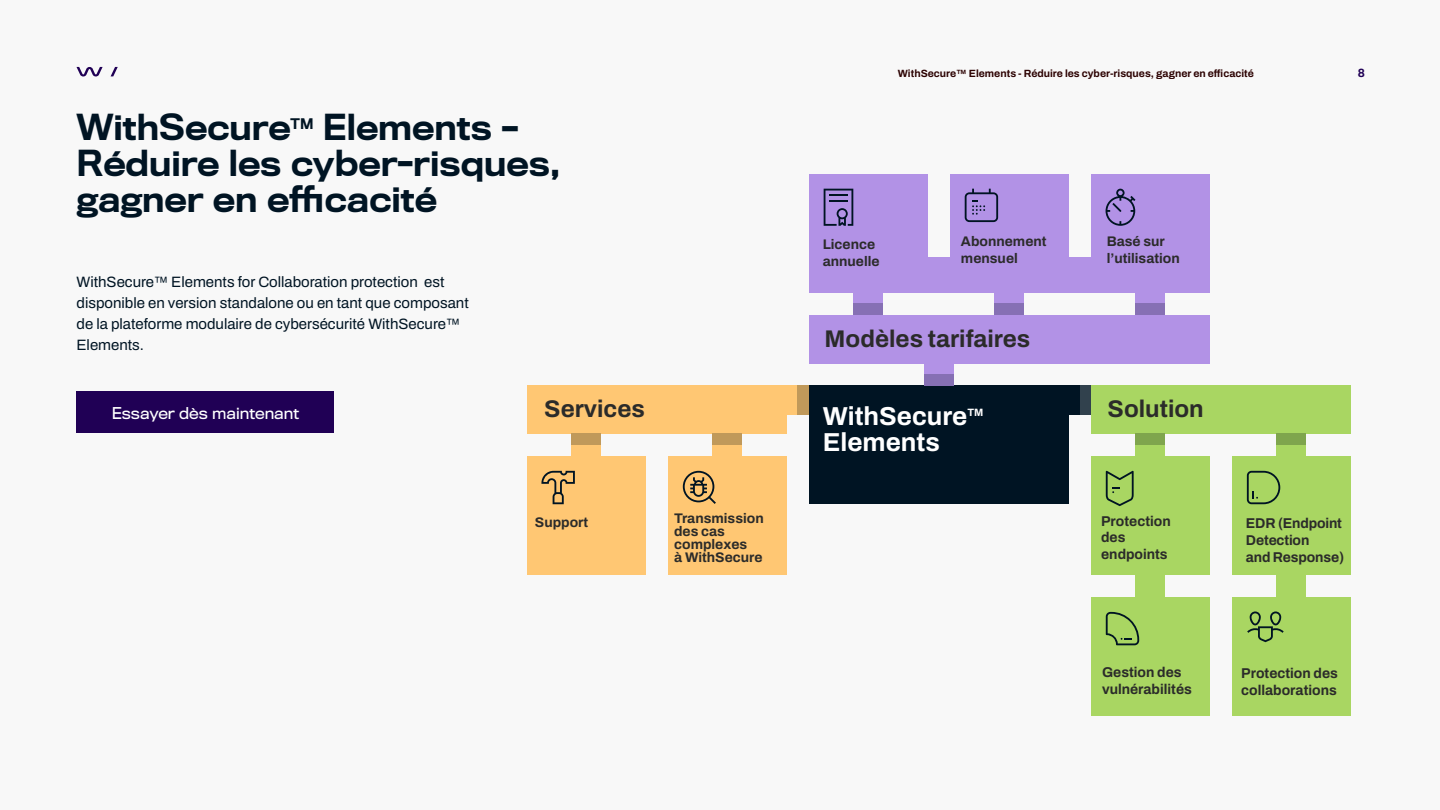
<style>
.page{position:relative;width:1440px;height:810px;background:#f8f8f8}
.page>*{position:absolute;margin:0;border:0;box-sizing:border-box;transform-origin:0 0}
.t1{font:500 33px/36.3px "Titling Gothic FB";color:#001423}
.t2{font:700 26.03px "Archivo";color:#fff}
.t3{font:700 24.15px "Archivo";color:#2b2b2a}
.t4{font:15px/21px "Archivo";color:#001423}
.t5{font:15px "Titling Gothic FB";color:#fff}
.t6{font:700 14.17px/16.7px "Archivo";color:#2b2b2a}
.t7{font:700 13.95px/13px "Archivo";color:#2b2b2a}
.t8{font:500 13.5px "Titling Gothic FB";color:#001423}
.t9{font:700 12px "Archivo";color:#200055}
.t10{font:700 10.57px "Archivo";color:#fff}
.t11{font:700 10.5px "Archivo";color:#2d0303}
</style>
<div class="page">
<div style="left:76px;top:392px;width:258px;height:42px;background:#200055"></div>
<div style="left:527px;top:385px;width:260px;height:49px;background:#ffc773"></div>
<div style="left:809px;top:385px;width:260px;height:119px;background:#001423"></div>
<div style="left:809px;top:174px;width:119px;height:119px;background:#b292e6"></div>
<div style="left:950px;top:174px;width:119px;height:119px;background:#b292e6"></div>
<div style="left:1091px;top:174px;width:119px;height:119px;background:#b292e6"></div>
<div style="left:809px;top:315px;width:401px;height:48px;background:#b292e6"></div>
<div style="left:1091px;top:385px;width:260px;height:49px;background:#a9d662"></div>
<div style="left:527px;top:456px;width:118px;height:119px;background:#ffc773"></div>
<div style="left:668px;top:456px;width:119px;height:119px;background:#ffc773"></div>
<div style="left:1069px;top:385px;width:11px;height:30px;background:#001423"></div>
<div style="left:1080px;top:385px;width:11px;height:30px;background:#31414d"></div>
<div style="left:571px;top:434px;width:30px;height:22px;background:#ffc773"></div>
<div style="left:571px;top:434px;width:30px;height:11px;background:#c0995a"></div>
<div style="left:712px;top:434px;width:30px;height:22px;background:#ffc773"></div>
<div style="left:712px;top:434px;width:30px;height:11px;background:#c0995a"></div>
<div style="left:787px;top:385px;width:22px;height:30px;background:#ffc773"></div>
<div style="left:798px;top:385px;width:11px;height:30px;background:#c0995a"></div>
<div style="left:1135px;top:434px;width:30px;height:24px;background:#a9d662"></div>
<div style="left:1277px;top:434px;width:29px;height:24px;background:#a9d662"></div>
<div style="left:1277px;top:575px;width:29px;height:24px;background:#a9d662"></div>
<div style="left:1135px;top:575px;width:30px;height:24px;background:#a9d662"></div>
<div style="left:1136px;top:434px;width:29px;height:11px;background:#7fa54d"></div>
<div style="left:1277px;top:434px;width:29px;height:11px;background:#7fa54d"></div>
<div style="left:853px;top:293px;width:30px;height:22px;background:#b292e6"></div>
<div style="left:853px;top:304px;width:30px;height:11px;background:#8670b4"></div>
<div style="left:994px;top:293px;width:30px;height:22px;background:#b292e6"></div>
<div style="left:994px;top:304px;width:30px;height:11px;background:#8670b4"></div>
<div style="left:924px;top:363px;width:30px;height:22px;background:#b292e6"></div>
<div style="left:924px;top:374px;width:30px;height:11px;background:#8670b4"></div>
<div style="left:1136px;top:293px;width:29px;height:22px;background:#b292e6"></div>
<svg style="left:541px;top:471px;width:34px;height:33px"></svg>
<svg style="left:683px;top:471px;width:33px;height:33px"></svg>
<div style="left:1091px;top:456px;width:119px;height:119px;background:#a9d662"></div>
<div style="left:1232px;top:456px;width:119px;height:119px;background:#a9d662"></div>
<div style="left:1232px;top:597px;width:119px;height:119px;background:#a9d662"></div>
<div style="left:1091px;top:597px;width:119px;height:119px;background:#a9d662"></div>
<svg style="left:1106px;top:189px;width:29px;height:37px"></svg>
<svg style="left:965px;top:189px;width:33px;height:33px"></svg>
<svg style="left:824px;top:189px;width:29px;height:37px"></svg>
<svg style="left:1106px;top:471px;width:28px;height:35px"></svg>
<svg style="left:1247px;top:471px;width:33px;height:33px"></svg>
<svg style="left:1106px;top:612px;width:33px;height:33px"></svg>
<div style="left:1136px;top:304px;width:29px;height:11px;background:#8670b4"></div>
<svg style="left:1247px;top:611px;width:37px;height:31px"></svg>
<div style="left:878px;top:258px;width:269px;height:35px;background:#b292e6"></div>
<svg style="left:76px;top:67px;width:27px;height:9px"></svg>
<svg style="left:111px;top:67px;width:7px;height:9px"></svg>
<h1 class="t1" style="left:76px;top:108px;width:216px">WithSecure</h1>
<p class="t8" style="left:291px;top:115px;width:24px">tm</p>
<h1 class="t1" style="left:76px;top:108px;width:486px;text-indent:246px">Elements –<br>Réduire les cyber-risques, gagner en efficacité</h1>
<p class="t4" style="left:76px;top:271px;width:394px">WithSecure™ Elements for Collaboration protection est disponible en version standalone ou en tant que composant de la plateforme modulaire de cybersécurité WithSecure™ Elements.</p>
<p class="t5" style="left:112px;top:404px;width:189px">Essayer dès maintenant</p>
<h3 class="t3" style="left:544px;top:391px;width:102px">Services</h3>
<p class="t7" style="left:535px;top:515px;width:55px">Support</p>
<p class="t7" style="left:674px;top:512px;width:91px">Transmission des cas complexes<br>à WithSecure</p>
<p class="t11" style="left:898px;top:65px;width:358px">WithSecure™ Elements - Réduire les cyber-risques, gagner en efficacité</p>
<p class="t9" style="left:1358px;top:63px;width:9px">8</p>
<p class="t7" style="left:823px;top:236px;width:58px;line-height:16.7px">Licence annuelle</p>
<p class="t7" style="left:961px;top:233px;width:87px;line-height:16.7px">Abonnement mensuel</p>
<p class="t7" style="left:1107px;top:233px;width:75px;line-height:16.7px">Basé sur l’utilisation</p>
<h3 class="t3" style="left:825px;top:321px;width:207px">Modèles tarifaires</h3>
<h2 class="t2" style="left:823px;top:397px;width:146px">WithSecure</h2>
<p class="t10" style="left:967px;top:405px;width:18px">TM</p>
<h2 class="t2" style="left:823px;top:423px;width:119px">Elements</h2>
<h3 class="t3" style="left:1108px;top:391px;width:98px">Solution</h3>
<p class="t6" style="left:1101px;top:512px;width:71px">Protection des endpoints</p>
<p class="t6" style="left:1246px;top:515px;width:100px">EDR (Endpoint<br>Detection<br>and Response)</p>
<p class="t6" style="left:1102px;top:664px;width:91px">Gestion des vulnérabilités</p>
<p class="t6" style="left:1241px;top:665px;width:98px">Protection des collaborations</p>
</div>
